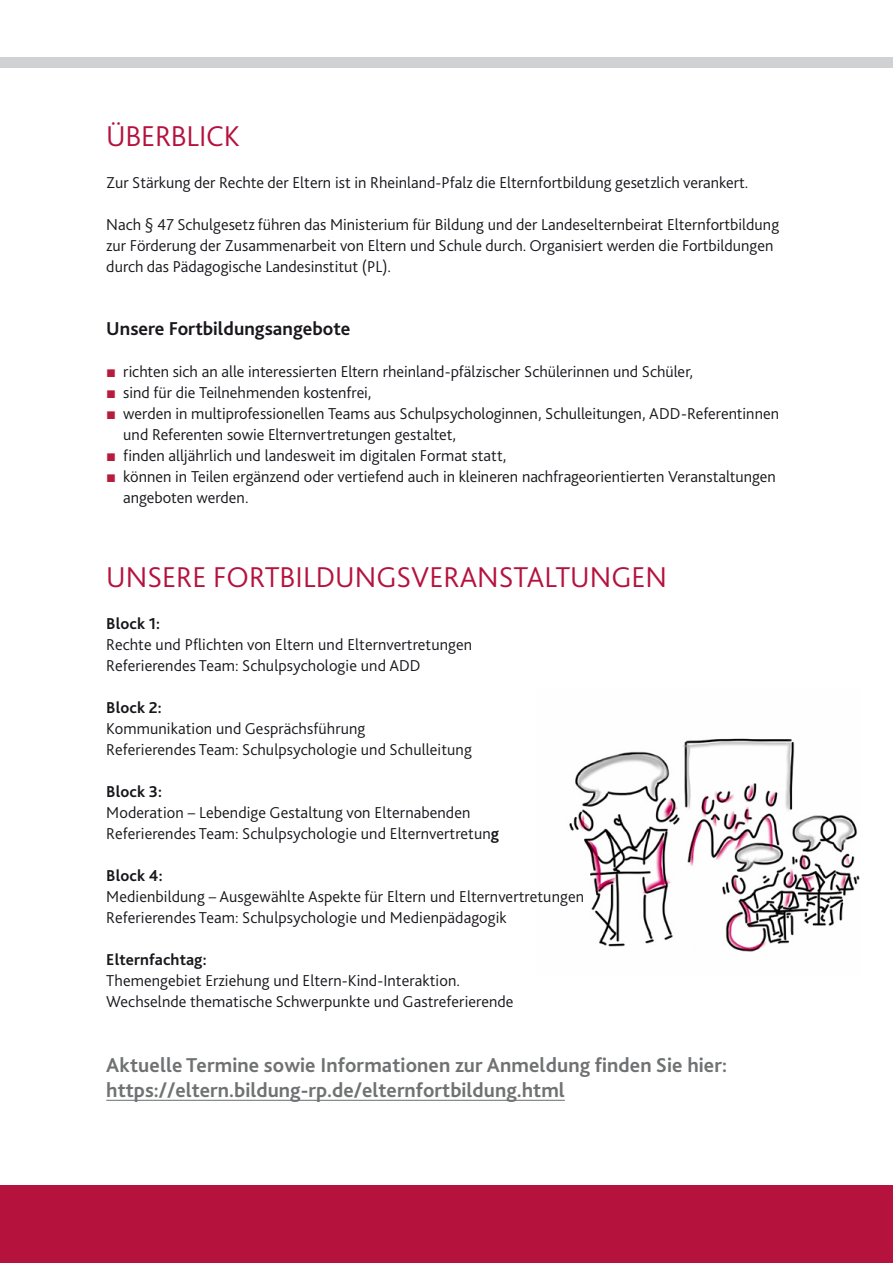
<style>
.page{position:relative;width:893px;height:1263px;background:#fff}
.page>*{position:absolute;margin:0;border:0;box-sizing:border-box;transform-origin:0 0}
.Inhalt_Headline{font:300 30px "Bliss 2";color:#b5123e}
.t1{font:700 21px/25.2px "Bliss 2";letter-spacing:.005em;color:#707172}
.Bullet_Points_Rot{font:700 19.5px "Bliss 2";color:#1a171c}
.Bullet_Points_Rot-2{font:300 16.5px/21px "Bliss 2";color:#1a171c}
.Bullet_Points_Rot-3{font:700 16.5px "Bliss 2";letter-spacing:.005em;color:#1a171c}
.s1{font-family:"Arial";font-weight:400;color:#b61c3e}
.s2{font-weight:700}
</style>
<div class="page">
<div style="left:0;top:57px;width:893px;height:11px;background:#d0d1d2"></div>
<img style="left:569px;top:738px;width:291px;height:214px">
<hr style="left:106px;top:1100px;width:459px;height:1px;background:#707172">
<div style="left:0;top:1186px;width:893px;height:77px;background:#b5123e"></div>
<p class="Inhalt_Headline" style="left:106px;top:118px;width:135px">ÜBERBLICK</p>
<p class="Bullet_Points_Rot-2" style="left:106px;top:172px;width:644px">Zur Stärkung der Rechte der Eltern ist in Rheinland-Pfalz die Elternfortbildung gesetzlich verankert.</p>
<p class="Bullet_Points_Rot-2" style="left:106px;top:214px;width:674px">Nach § 47 Schulgesetz führen das Ministerium für Bildung und der Landeselternbeirat Elternfortbildung zur Förderung der Zusammenarbeit von Eltern und Schule durch. Organisiert werden die Fortbildungen durch das Pädagogische Landesinstitut (PL).</p>
<p class="Bullet_Points_Rot" style="left:106px;top:317px;width:246px">Unsere Fortbildungsangebote</p>
<p class="Bullet_Points_Rot-2" style="left:106px;top:361px;width:588px"><span class="s1">■</span> richten sich an alle interessierten Eltern rheinland-pfälzischer Schülerinnen und Schüler,</p>
<p class="Bullet_Points_Rot-2" style="left:106px;top:382px;width:267px"><span class="s1">■</span> sind für die Teilnehmenden kostenfrei,</p>
<p class="Bullet_Points_Rot-2" style="left:123px;top:403px;width:657px;text-indent:-17px"><span class="s1">■</span> werden in multiprofessionellen Teams aus Schulpsychologinnen, Schulleitungen, ADD-Referentinnen und Referenten sowie Elternvertretungen gestaltet,</p>
<p class="Bullet_Points_Rot-2" style="left:106px;top:445px;width:401px"><span class="s1">■</span> finden alljährlich und landesweit im digitalen Format statt,</p>
<p class="Bullet_Points_Rot-2" style="left:123px;top:466px;width:654px;text-indent:-17px"><span class="s1">■</span> können in Teilen ergänzend oder vertiefend auch in kleineren nachfrageorientierten Veranstaltungen angeboten werden.</p>
<p class="Inhalt_Headline" style="left:106px;top:559px;width:562px">UNSERE FORTBILDUNGSVERANSTALTUNGEN</p>
<p class="Bullet_Points_Rot-3" style="left:106px;top:614px;width:55px">Block 1:</p>
<p class="Bullet_Points_Rot-2" style="left:106px;top:634px;width:367px">Rechte und Pflichten von Eltern und Elternvertretungen</p>
<p class="Bullet_Points_Rot-2" style="left:106px;top:655px;width:316px">Referierendes Team: Schulpsychologie und ADD</p>
<p class="Bullet_Points_Rot-3" style="left:106px;top:698px;width:57px">Block 2:</p>
<p class="Bullet_Points_Rot-2" style="left:106px;top:718px;width:261px">Kommunikation und Gesprächsführung</p>
<p class="Bullet_Points_Rot-2" style="left:106px;top:739px;width:367px">Referierendes Team: Schulpsychologie und Schulleitung</p>
<p class="Bullet_Points_Rot-3" style="left:106px;top:782px;width:57px">Block 3:</p>
<p class="Bullet_Points_Rot-2" style="left:106px;top:802px;width:366px">Moderation – Lebendige Gestaltung von Elternabenden</p>
<p class="Bullet_Points_Rot-2" style="left:106px;top:823px;width:394px">Referierendes Team: Schulpsychologie und Elternvertretun<span class="s2">g</span></p>
<p class="Bullet_Points_Rot-3" style="left:106px;top:866px;width:58px">Block 4:</p>
<p class="Bullet_Points_Rot-2" style="left:106px;top:886px;width:479px">Medienbildung – Ausgewählte Aspekte für Eltern und Elternvertretungen</p>
<p class="Bullet_Points_Rot-2" style="left:106px;top:907px;width:402px">Referierendes Team: Schulpsychologie und Medienpädagogik</p>
<p class="Bullet_Points_Rot-3" style="left:106px;top:950px;width:102px">Elternfachtag:</p>
<p class="Bullet_Points_Rot-2" style="left:106px;top:970px;width:355px">Themengebiet Erziehung und Eltern-Kind-Interaktion.</p>
<p class="Bullet_Points_Rot-2" style="left:106px;top:991px;width:409px">Wechselnde thematische Schwerpunkte und Gastreferierende</p>
<p class="t1" style="left:106px;top:1052px;width:622px">Aktuelle Termine sowie Informationen zur Anmeldung finden Sie hier: https://eltern.bildung-rp.de/elternfortbildung.html</p>
</div>
